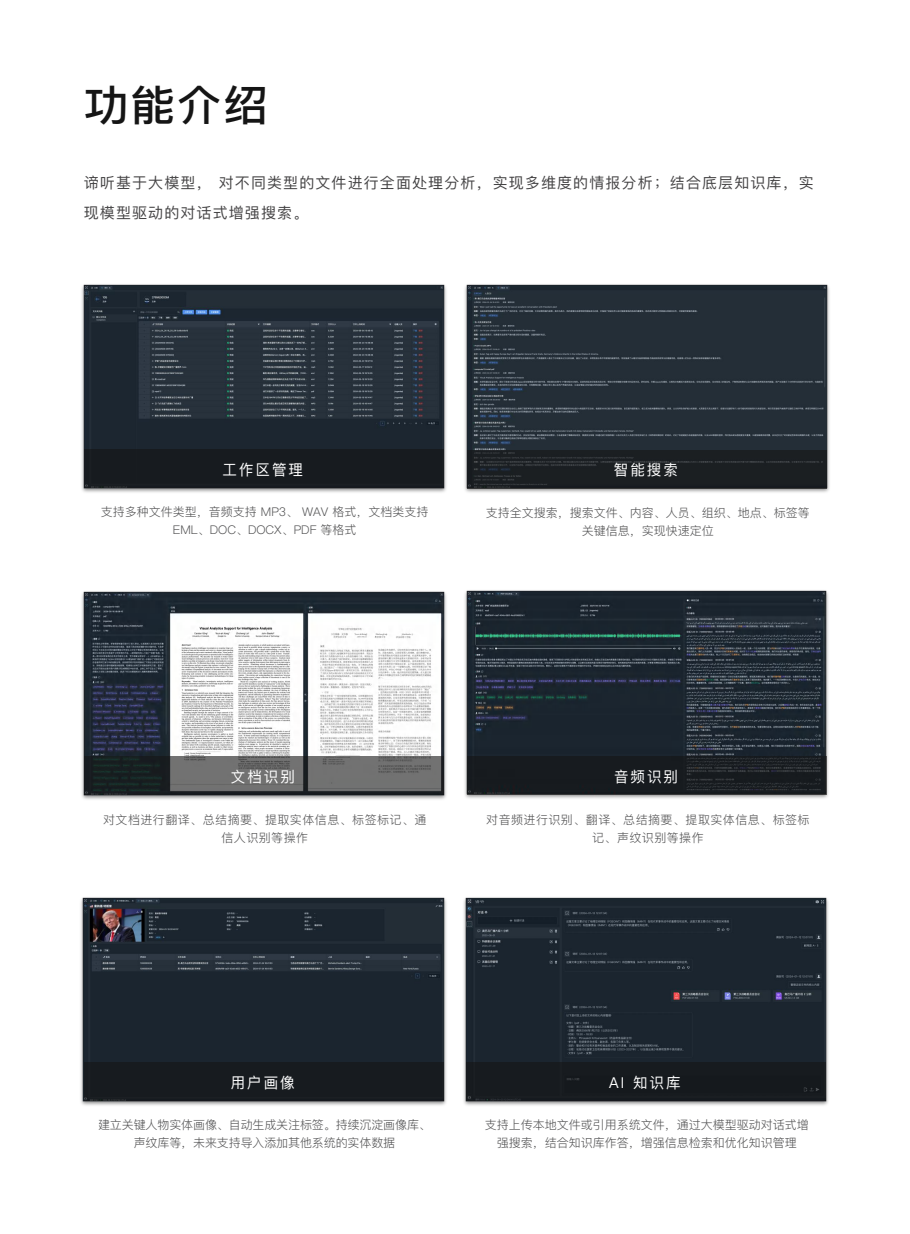
<style>
.page{position:relative;width:910px;height:1234px;background:#fff}
.page>*{position:absolute;margin:0;border:0;box-sizing:border-box;transform-origin:0 0}
.t1{font:500 42px "Ping Fang SC";color:#151515;scale:1.06 1}
.t2{font:15px/30px "Ping Fang SC";letter-spacing:.075em;color:#444344}
.t3{font:15px "Ping Fang SC";letter-spacing:.14em;color:#fff}
.t4{font:300 12px/18px "Ping Fang SC";color:#535354;text-align:center}
.t5{font:300 12px/18px "Ping Fang SC";letter-spacing:.04em;color:#535354;text-align:center}
</style>
<div class="page">
<img style="left:463px;top:897px;width:366px;height:208px">
<img style="left:80px;top:897px;width:367px;height:209px">
<div style="left:84px;top:1062px;width:359px;height:38px;background:#171b1f"></div>
<div style="left:466px;top:1062px;width:360px;height:38px;background:#171b1f"></div>
<img style="left:81px;top:284px;width:366px;height:209px">
<div style="left:84px;top:449px;width:360px;height:38px;background:#171b1f"></div>
<img style="left:464px;top:284px;width:366px;height:209px">
<svg style="left:467px;top:450px;width:360px;height:38px;background:#1c2024"></svg>
<img style="left:464px;top:590px;width:365px;height:209px">
<img style="left:81px;top:591px;width:366px;height:209px">
<svg style="left:84px;top:756px;width:360px;height:38px;background:#525556"></svg>
<svg style="left:467px;top:756px;width:360px;height:38px;background:#191d21"></svg>
<h1 class="t1" style="left:84px;top:79px;width:175px">功能介绍</h1>
<p class="t2" style="left:84px;top:167px;width:731px">谛听基于大模型， 对不同类型的文件进行全面处理分析，实现多维度的情报分析；结合底层知识库，实现模型驱动的对话式增强搜索。</p>
<p class="t3" style="left:222px;top:460px;width:82px">工作区管理</p>
<p class="t4" style="left:101px;top:503px;width:329px">支持多种文件类型，音频支持 MP3、 WAV 格式，文档类支持<br>EML、DOC、DOCX、PDF 等格式</p>
<p class="t3" style="left:614px;top:460px;width:66px">智能搜索</p>
<p class="t4" style="left:486px;top:503px;width:325px">支持全文搜索，搜索文件、内容、人员、组织、地点、标签等关键信息，实现快速定位</p>
<p class="t3" style="left:231px;top:767px;width:66px">文档识别</p>
<p class="t5" style="left:103px;top:809px;width:325px">对文档进行翻译、总结摘要、提取实体信息、标签标记、通信人识别等操作</p>
<p class="t3" style="left:614px;top:767px;width:66px">音频识别</p>
<p class="t5" style="left:486px;top:809px;width:325px">对音频进行识别、翻译、总结摘要、提取实体信息、标签标记、声纹识别等操作</p>
<p class="t3" style="left:231px;top:1072px;width:66px">用户画像</p>
<p class="t4" style="left:98px;top:1115px;width:334px">建立关键人物实体画像、自动生成关注标签。持续沉淀画像库、声纹库等，未来支持导入添加其他系统的实体数据</p>
<p class="t3" style="left:609px;top:1072px;width:73px">AI 知识库</p>
<p class="t4" style="left:485px;top:1115px;width:325px">支持上传本地文件或引用系统文件，通过大模型驱动对话式增强搜索，结合知识库作答，增强信息检索和优化知识管理</p>
</div>
